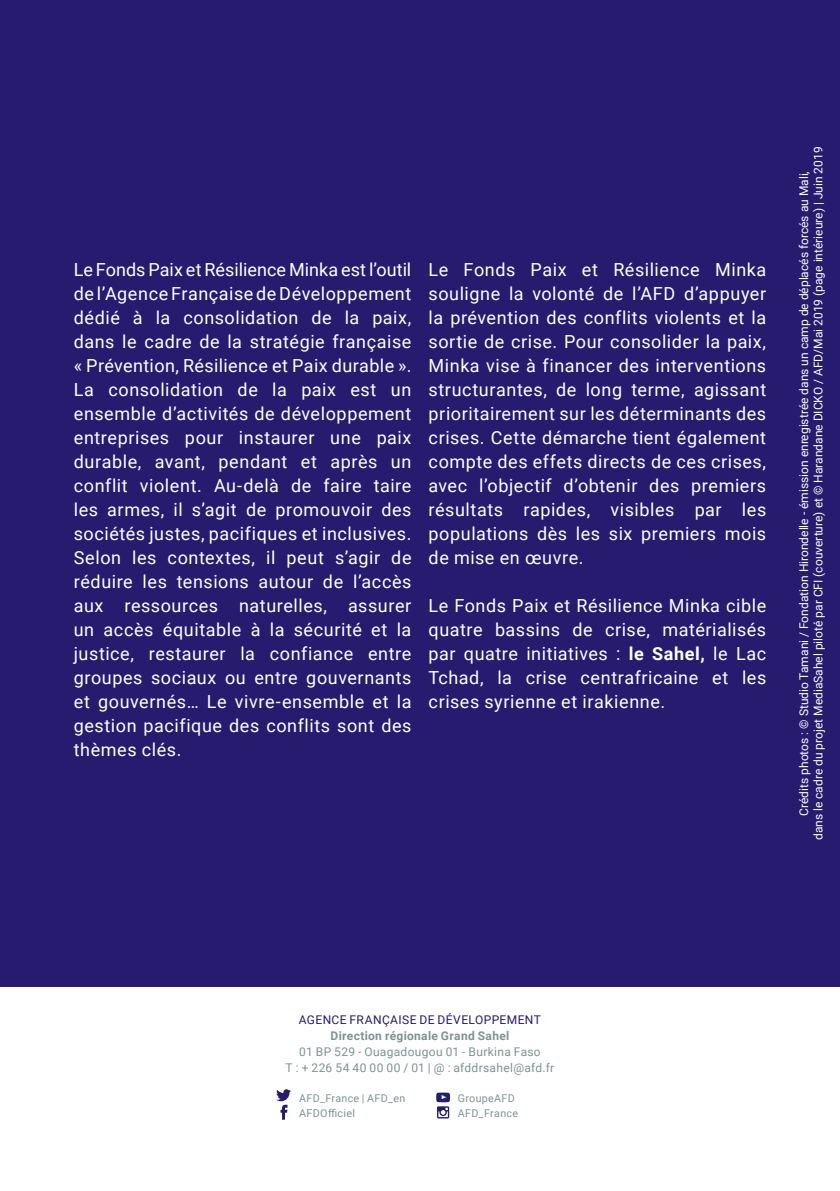
<style>
.page{position:relative;width:840px;height:1191px;background:#fff}
.page>*{position:absolute;margin:0;border:0;box-sizing:border-box;transform-origin:0 0}
.t1{font:18px/24px "Roboto";letter-spacing:.03em;color:#fff;text-align:justify}
.t2{font:12px/14.4px "Roboto";color:#fff;text-align:center}
.t3{font:12px/16px "Roboto";letter-spacing:.025em;color:#7c9395;text-align:center}
.t4{font:12px "Roboto";letter-spacing:.03em;color:#261b6f}
.t5{font:700 12px "Roboto";letter-spacing:.025em;color:#7c9395}
.t6{font:10.8px "Roboto";letter-spacing:.03em;color:#7c9395}
.t7{font:10.6px/15.6px "Roboto";letter-spacing:.03em;color:#7c9395}
.s1{font-weight:700}
</style>
<div class="page">
<svg style="left:276px;top:1089px;width:15px;height:30px"></svg>
<svg style="left:436px;top:1092px;width:14px;height:26px"></svg>
<div style="left:0;top:0;width:839px;height:986px;background:#261b6f"></div>
<p class="t1" style="left:74px;top:258px;width:339px">Le Fonds Paix et Résilience Minka est l’outil de l’Agence Française de Développement dédié à la consolidation de la paix, dans le cadre de la stratégie française « Prévention, Résilience et Paix durable ».<br>La consolidation de la paix est un ensemble d’activités de développement entreprises pour instaurer une paix durable, avant, pendant et après un conflit violent. Au-delà de faire taire les armes, il s’agit de promouvoir des sociétés justes, pacifiques et inclusives.<br>Selon les contextes, il peut s’agir de réduire les tensions autour de l’accès aux ressources naturelles, assurer un accès équitable à la sécurité et la justice, restaurer la confiance entre groupes sociaux ou entre gouvernants et gouvernés… Le vivre-ensemble et la gestion pacifique des conflits sont des thèmes clés.</p>
<p class="t1" style="left:428px;top:257px;width:339px">Le Fonds Paix et Résilience Minka souligne la volonté de l’AFD d’appuyer la prévention des conflits violents et la sortie de crise. Pour consolider la paix, Minka vise à financer des interventions structurantes, de long terme, agissant prioritairement sur les déterminants des crises. Cette démarche tient également compte des effets directs de ces crises, avec l’objectif d’obtenir des premiers résultats rapides, visibles par les populations dès les six premiers mois de mise en œuvre.</p>
<p class="t1" style="left:428px;top:593px;width:339px">Le Fonds Paix et Résilience Minka cible quatre bassins de crise, matérialisés par quatre initiatives : <span class="s1">le Sahel,</span> le Lac Tchad, la crise centrafricaine et les crises syrienne et irakienne.</p>
<p class="t2" style="left:796px;top:840px;width:695px;rotate:-90deg">Crédits photos : © Studio Tamani / Fondation Hirondelle - émission enregistrée dans un camp de déplacés forcés au Mali,<br>dans le cadre du projet MediaSahel piloté par CFI (couverture) et © Harandane DICKO / AFD/Mai 2019 (page intérieure) | Juin 2019</p>
<p class="t4" style="left:299px;top:1013px;width:243px">AGENCE FRANÇAISE DE DÉVELOPPEMENT</p>
<p class="t5" style="left:330px;top:1029px;width:180px">Direction régionale Grand Sahel</p>
<p class="t3" style="left:285px;top:1044px;width:270px">01 BP 529 - Ouagadougou 01 - Burkina Faso<br>T : + 226 54 40 00 00 / 01 | @ : afddrsahel@afd.fr</p>
<p class="t7" style="left:299px;top:1090px;width:108px">AFD_France | AFD_en</p>
<p class="t6" style="left:299px;top:1107px;width:58px">AFDOfficiel</p>
<p class="t7" style="left:457px;top:1090px;width:62px">GroupeAFD<br>AFD_France</p>
</div>
